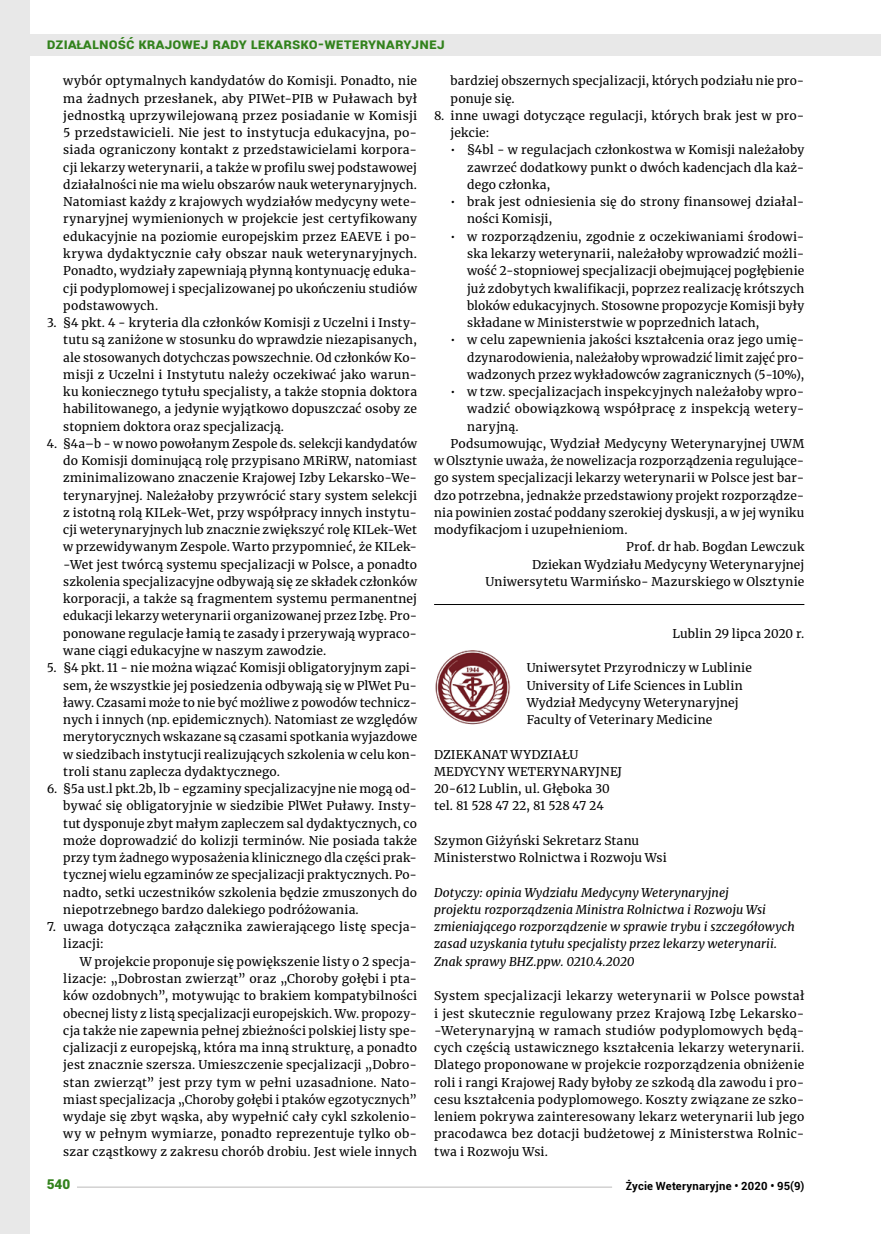
<style>
.page{position:relative;width:881px;height:1234px;background:#fff}
.page>*{position:absolute;margin:0;border:0;box-sizing:border-box;transform-origin:0 0}
.t1{font:700 15px "Roboto";letter-spacing:.025em;color:#32821c}
.t2{font:900 13.5px "Roboto";color:#32821c}
.t3{font:12px/17.2px "Merriweather";letter-spacing:.015em;color:#000;text-align:justify}
.t4{font:italic 12px/17.2px "Merriweather";letter-spacing:.01em;color:#000}
.t5{font:12px "Merriweather";letter-spacing:.035em;color:#000}
.t6{font:700 11.25px "Roboto";letter-spacing:.02em;color:#000}
.s1{font-weight:900;font-size:12px}
</style>
<div class="page">
<div style="left:0;top:0;width:30px;height:1233px;background:#e8e8e8"></div>
<hr style="left:434px;top:604px;width:370px;height:1px;background:#000">
<img style="left:435px;top:650px;width:75px;height:75px">
<div style="left:0;top:35px;width:880px;height:21px;background:#e8e8e8"></div>
<hr style="left:47px;top:1186px;width:565px;height:1px;background:#d2d1d1">
<div style="left:47px;top:1178px;width:30px;height:15px;background:#fff"></div>
<p class="t1" style="left:47px;top:33px;width:399px">Dzia<span class="s1">Ł</span>alność Krajowej Rady Lekarsko-Weterynaryjnej</p>
<p class="t3" style="left:63px;top:72px;width:355px">wybór optymalnych kandydatów do Komisji. Ponadto, nie ma żadnych przesłanek, aby PIWet-PIB w Puławach był jednostką uprzywilejowaną przez posiadanie w Komisji 5 przedstawicieli. Nie jest to instytucja edukacyjna, po&shy;siada ograniczony kontakt z przedstawicielami korpora&shy;cji lekarzy weterynarii, a także w profilu swej podstawowej działalności nie ma wielu obszarów nauk weterynaryjnych.<br>Natomiast każdy z krajowych wydziałów medycyny wete&shy;rynaryjnej wymienionych w projekcie jest certyfikowany edukacyjnie na poziomie europejskim przez EAEVE i po&shy;krywa dydaktycznie cały obszar nauk weterynaryjnych.<br>Ponadto, wydziały zapewniają płynną kontynuację eduka&shy;cji podyplomowej i specjalizowanej po ukończeniu studiów podstawowych.</p>
<p class="t3" style="left:63px;top:313px;width:355px;text-indent:-16px">3. §4 pkt. 4 - kryteria dla członków Komisji z Uczelni i Insty&shy;tutu są zaniżone w stosunku do wprawdzie niezapisanych, ale stosowanych dotychczas powszechnie. Od członków Ko&shy;misji z Uczelni i Instytutu należy oczekiwać jako warun&shy;ku koniecznego tytułu specjalisty, a także stopnia doktora habilitowanego, a jedynie wyjątkowo dopuszczać osoby ze stopniem doktora oraz specjalizacją.</p>
<p class="t3" style="left:63px;top:434px;width:355px;text-indent:-16px">4. §4a–b - w nowo powołanym Zespole ds. selekcji kandydatów do Komisji dominującą rolę przypisano MRiRW, natomiast zminimalizowano znaczenie Krajowej Izby Lekarsko-We&shy;terynaryjnej. Należałoby przywrócić stary system selekcji z istotną rolą KILek-Wet, przy współpracy innych instytu&shy;cji weterynaryjnych lub znacznie zwiększyć rolę KILek-Wet w przewidywanym Zespole. Warto przypomnieć, że KILek--Wet jest twórcą systemu specjalizacji w Polsce, a ponadto szkolenia specjalizacyjne odbywają się ze składek członków korporacji, a także są fragmentem systemu permanentnej edukacji lekarzy weterynarii organizowanej przez Izbę. Pro&shy;ponowane regulacje łamią te zasady i przerywają wypraco&shy;wane ciągi edukacyjne w naszym zawodzie.</p>
<p class="t3" style="left:63px;top:658px;width:355px;text-indent:-16px">5. §4 pkt. 11 - nie można wiązać Komisji obligatoryjnym zapi&shy;sem, że wszystkie jej posiedzenia odbywają się w PlWet Pu&shy;ławy. Czasami może to nie być możliwe z powodów technicz&shy;nych i innych (np. epidemicznych). Natomiast ze względów merytorycznych wskazane są czasami spotkania wyjazdowe w siedzibach instytucji realizujących szkolenia w celu kon&shy;troli stanu zaplecza dydaktycznego.</p>
<p class="t3" style="left:63px;top:779px;width:355px;text-indent:-16px">6. §5a ust.l pkt.2b, lb - egzaminy specjalizacyjne nie mogą od&shy;bywać się obligatoryjnie w siedzibie PlWet Puławy. Insty&shy;tut dysponuje zbyt małym zapleczem sal dydaktycznych, co może doprowadzić do kolizji terminów. Nie posiada także przy tym żadnego wyposażenia klinicznego dla części prak&shy;tycznej wielu egzaminów ze specjalizacji praktycznych. Po&shy;nadto, setki uczestników szkolenia będzie zmuszonych do niepotrzebnego bardzo dalekiego podróżowania.</p>
<p class="t3" style="left:63px;top:917px;width:352px;text-indent:-16px">7. uwaga dotycząca załącznika zawierającego listę specja&shy;lizacji:</p>
<p class="t3" style="left:63px;top:952px;width:355px;text-indent:16px">W projekcie proponuje się powiększenie listy o 2 specja&shy;lizacje: „Dobrostan zwierząt” oraz „Choroby gołębi i pta&shy;ków ozdobnych”, motywując to brakiem kompatybilności obecnej listy z listą specjalizacji europejskich. Ww. propozy&shy;cja także nie zapewnia pełnej zbieżności polskiej listy spe&shy;cjalizacji z europejską, która ma inną strukturę, a ponadto jest znacznie szersza. Umieszczenie specjalizacji „Dobro&shy;stan zwierząt” jest przy tym w pełni uzasadnione. Nato&shy;miast specjalizacja „Choroby gołębi i ptaków egzotycznych” wydaje się zbyt wąska, aby wypełnić cały cykl szkolenio&shy;wy w pełnym wymiarze, ponadto reprezentuje tylko ob&shy;szar cząstkowy z zakresu chorób drobiu. Jest wiele innych</p>
<p class="t3" style="left:450px;top:72px;width:355px">bardziej obszernych specjalizacji, których podziału nie pro&shy;ponuje się.</p>
<p class="t3" style="left:450px;top:106px;width:352px;text-indent:-16px">8. inne uwagi dotyczące regulacji, których brak jest w pro&shy;jekcie:</p>
<p class="t3" style="left:467px;top:141px;width:338px;text-indent:-17px">• §4bl - w regulacjach członkostwa w Komisji należałoby zawrzeć dodatkowy punkt o dwóch kadencjach dla każ&shy;dego członka,</p>
<p class="t3" style="left:467px;top:193px;width:338px;text-indent:-16px">• brak jest odniesienia się do strony finansowej działal&shy;ności Komisji,</p>
<p class="t3" style="left:467px;top:227px;width:338px;text-indent:-16px">• w rozporządzeniu, zgodnie z oczekiwaniami środowi&shy;ska lekarzy weterynarii, należałoby wprowadzić możli&shy;wość 2-stopniowej specjalizacji obejmującej pogłębienie już zdobytych kwalifikacji, poprzez realizację krótszych bloków edukacyjnych. Stosowne propozycje Komisji były składane w Ministerstwie w poprzednich latach,</p>
<p class="t3" style="left:467px;top:331px;width:338px;text-indent:-16px">• w celu zapewnienia jakości kształcenia oraz jego umię&shy;dzynarodowienia, należałoby wprowadzić limit zajęć pro&shy;wadzonych przez wykładowców zagranicznych (5-10%),</p>
<p class="t3" style="left:450px;top:382px;width:355px">• w tzw. specjalizacjach inspekcyjnych należałoby wpro-</p>
<p class="t3" style="left:467px;top:400px;width:338px">wadzić obowiązkową współpracę z inspekcją wetery-</p>
<p class="t5" style="left:467px;top:418px;width:53px">naryjną.</p>
<p class="t3" style="left:450px;top:434px;width:355px">Podsumowując, Wydział Medycyny Weterynaryjnej UWM</p>
<p class="t3" style="left:434px;top:451px;width:371px">w Olsztynie uważa, że nowelizacja rozporządzenia regulujące-</p>
<p class="t3" style="left:434px;top:469px;width:371px">go system specjalizacji lekarzy weterynarii w Polsce jest bar-</p>
<p class="t3" style="left:434px;top:486px;width:371px">dzo potrzebna, jednakże przedstawiony projekt rozporządze-</p>
<p class="t3" style="left:434px;top:503px;width:371px">nia powinien zostać poddany szerokiej dyskusji, a w jej wyniku</p>
<p class="t3" style="left:434px;top:520px;width:195px">modyfikacjom i uzupełnieniom.</p>
<p class="t3" style="left:626px;top:538px;width:180px">Prof. dr hab. Bogdan Lewczuk</p>
<p class="t3" style="left:532px;top:555px;width:274px">Dziekan Wydziału Medycyny Weterynaryjnej</p>
<p class="t3" style="left:485px;top:572px;width:320px">Uniwersytetu Warmińsko- Mazurskiego w Olsztynie</p>
<p class="t3" style="left:672px;top:624px;width:133px">Lublin 29 lipca 2020 r.</p>
<p class="t3" style="left:526px;top:658px;width:227px;text-align:left">Uniwersytet Przyrodniczy w Lublinie University of Life Sciences in Lublin Wydział Medycyny Weterynaryjnej Faculty of Veterinary Medicine</p>
<p class="t3" style="left:434px;top:745px;width:189px;text-align:left">DZIEKANAT WYDZIAŁU<br>MEDYCYNY WETERYNARYJNEJ<br>20-612 Lublin, ul. Głęboka 30 tel. 81 528 47 22, 81 528 47 24</p>
<p class="t3" style="left:434px;top:831px;width:234px">Szymon Giżyński Sekretarz Stanu<br>Ministerstwo Rolnictwa i Rozwoju Wsi</p>
<p class="t4" style="left:434px;top:883px;width:362px">Dotyczy: opinia Wydziału Medycyny Weterynaryjnej<br>projektu rozporządzenia Ministra Rolnictwa i Rozwoju Wsi zmieniającego rozporządzenie w sprawie trybu i szczegółowych zasad uzyskania tytułu specjalisty przez lekarzy weterynarii.<br>Znak sprawy BHZ.ppw. 0210.4.2020</p>
<p class="t3" style="left:434px;top:986px;width:371px">System specjalizacji lekarzy weterynarii w Polsce powstał i jest skutecznie regulowany przez Krajową Izbę Lekarsko--Weterynaryjną w ramach studiów podyplomowych będą&shy;cych częścią ustawicznego kształcenia lekarzy weterynarii.<br>Dlatego proponowane w projekcie rozporządzenia obniżenie roli i rangi Krajowej Rady byłoby ze szkodą dla zawodu i pro&shy;cesu kształcenia podyplomowego. Koszty związane ze szko&shy;leniem pokrywa zainteresowany lekarz weterynarii lub jego pracodawca bez dotacji budżetowej z Ministerstwa Rolnic&shy;twa i Rozwoju Wsi.</p>
<p class="t2" style="left:47px;top:1174px;width:25px">540</p>
<p class="t6" style="left:625px;top:1177px;width:180px">Życie Weterynaryjne • 2020 • 95(9)</p>
</div>
